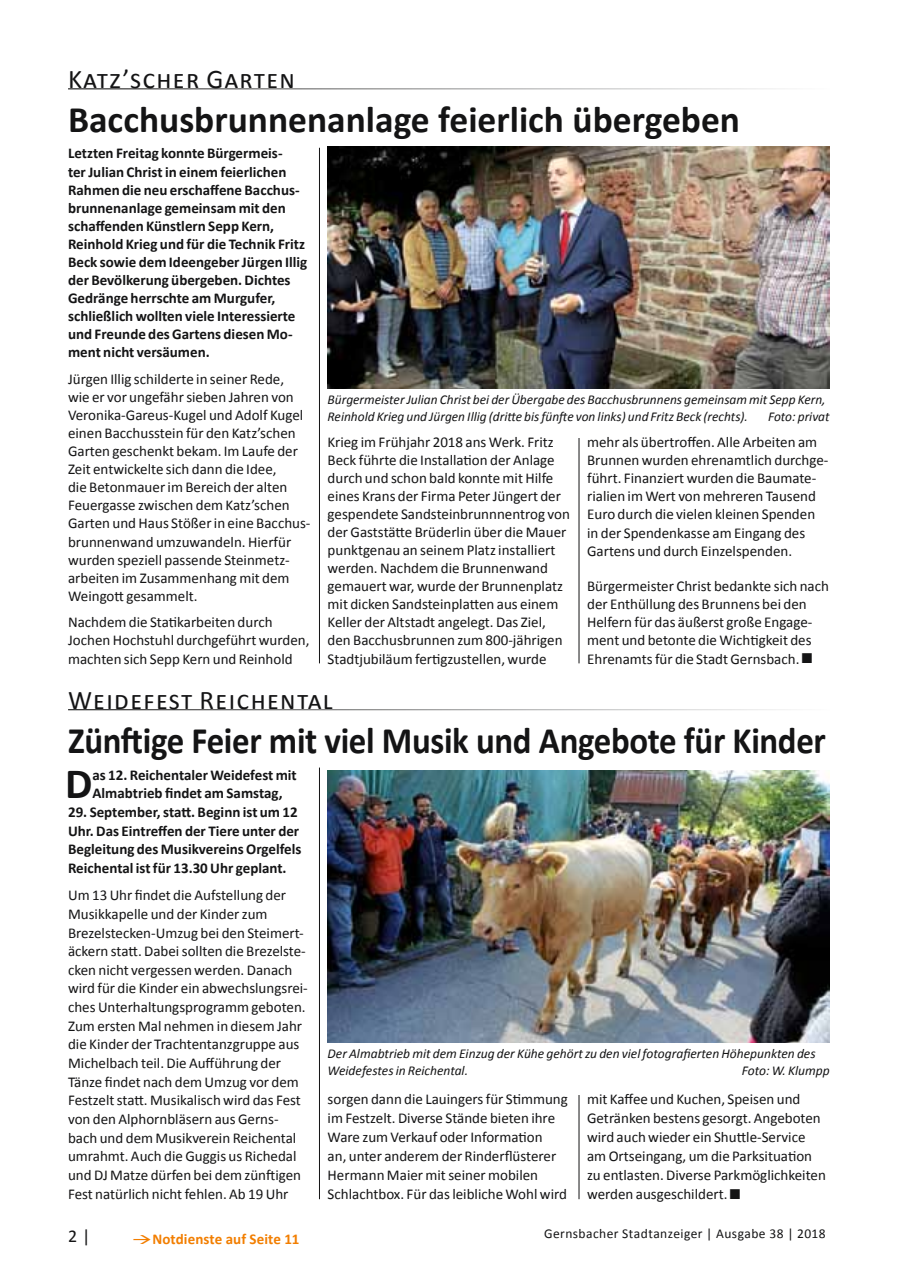
<style>
.page{position:relative;width:902px;height:1280px;background:#fff}
.page>*{position:absolute;margin:0;border:0;box-sizing:border-box;transform-origin:0 0}
.t1{font:700 43.35px "Calibri";color:#141415}
.t2{font:700 37.5px "Calibri";color:#141415;scale:.93 1}
.t3{font:700 37.5px "Calibri";color:#141415}
.t4{font:27px "Calibri";letter-spacing:.05em;color:#141415}
.t5{font:18px "Calibri";color:#141415}
.t6{font:15px/18.1px "Calibri";color:#141415}
.t7{font:700 15px/18px "Calibri";color:#141415}
.t8{font:700 15px "Calibri";letter-spacing:.005em;color:#f27e00}
.t9{font:italic 13.5px/16.5px "Calibri";color:#141415}
.t10{font:13.5px "Calibri";letter-spacing:.03em;color:#141415}
</style>
<div class="page">
<hr style="left:578px;top:438px;width:1px;height:225px;background:#141415">
<hr style="left:319px;top:148px;width:1px;height:515px;background:#141415">
<img style="left:327px;top:146px;width:502px;height:242px">
<img style="left:327px;top:770px;width:502px;height:272px">
<hr style="left:319px;top:767px;width:1px;height:432px;background:#141415">
<hr style="left:578px;top:1095px;width:1px;height:104px;background:#141415">
<h3 class="t4" style="left:68px;top:62px;width:228px">Katz’scher Garten</h3>
<h2 class="t3" style="left:68px;top:95px;width:673px">Bacchusbrunnenanlage feierlich übergeben</h2>
<p class="t7" style="left:68px;top:144px;width:241px">Letzten Freitag konnte Bürgermeis-<br>ter Julian Christ in einem feierlichen Rahmen die neu erschaffene Bacchus&shy;brunnenanlage gemeinsam mit den schaffenden Künstlern Sepp Kern, Reinhold Krieg und für die Technik Fritz Beck sowie dem Ideengeber Jürgen Illig der Bevölkerung übergeben. Dichtes Gedränge herrschte am Murgufer, schließlich wollten viele Interessierte und Freunde des Gartens diesen Mo&shy;ment nicht versäumen.</p>
<p class="t6" style="left:68px;top:370px;width:244px">Jürgen Illig schilderte in seiner Rede,<br>wie er vor ungefähr sieben Jahren von Veronika-Gareus-Kugel und Adolf Kugel einen Bacchusstein für den Katz’schen Garten geschenkt bekam. Im Laufe der Zeit entwickelte sich dann die Idee,<br>die Betonmauer im Bereich der alten Feuergasse zwischen dem Katz’schen Garten und Haus Stößer in eine Bacchus&shy;brunnenwand umzuwandeln. Hierfür wurden speziell passende Steinmetz&shy;arbeiten im Zusammenhang mit dem Weingott gesammelt.</p>
<p class="t6" style="left:68px;top:613px;width:243px">Nachdem die Statikarbeiten durch<br>Jochen Hochstuhl durchgeführt wurden, machten sich Sepp Kern und Reinhold</p>
<p class="t9" style="left:327px;top:391px;width:499px">Bürgermeister Julian Christ bei der Übergabe des Bacchusbrunnens gemeinsam mit Sepp Kern,<br>Reinhold Krieg und Jürgen Illig (dritte bis fünfte von links) und Fritz Beck (rechts).</p>
<p class="t9" style="left:768px;top:408px;width:63px">Foto: privat</p>
<p class="t6" style="left:327px;top:433px;width:244px">Krieg im Frühjahr 2018 ans Werk. Fritz Beck führte die Installation der Anlage durch und schon bald konnte mit Hilfe eines Krans der Firma Peter Jüngert der gespendete Sandsteinbrunnnentrog von der Gaststätte Brüderlin über die Mauer punktgenau an seinem Platz installiert werden. Nachdem die Brunnenwand gemauert war, wurde der Brunnenplatz mit dicken Sandsteinplatten aus einem Keller der Altstadt angelegt. Das Ziel, den Bacchusbrunnen zum 800-jährigen Stadtjubiläum fertigzustellen, wurde</p>
<p class="t6" style="left:587px;top:433px;width:243px">mehr als übertroffen. Alle Arbeiten am Brunnen wurden ehrenamtlich durchge&shy;führt. Finanziert wurden die Baumate&shy;rialien im Wert von mehreren Tausend Euro durch die vielen kleinen Spenden in der Spendenkasse am Eingang des Gartens und durch Einzelspenden.</p>
<p class="t6" style="left:587px;top:577px;width:243px">Bürgermeister Christ bedankte sich nach der Enthüllung des Brunnens bei den Helfern für das äußerst große Engage&shy;ment und betonte die Wichtigkeit des Ehrenamts für die Stadt Gernsbach. ■</p>
<h3 class="t4" style="left:68px;top:683px;width:266px">Weidefest Reichental</h3>
<h2 class="t2" style="left:68px;top:717px;width:816px">Zünftige Feier mit viel Musik und Angebote für Kinder</h2>
<h1 class="t1" style="left:65px;top:756px;width:29px">D</h1>
<p class="t7" style="left:92px;top:766px;width:206px">as 12. Reichentaler Weidefest mit<br>Almabtrieb findet am Samstag,</p>
<p class="t7" style="left:68px;top:803px;width:235px;line-height:18.6px">29. September, statt. Beginn ist um 12<br>Uhr. Das Eintreffen der Tiere unter der Begleitung des Musikvereins Orgelfels Reichental ist für 13.30 Uhr geplant.</p>
<p class="t6" style="left:68px;top:886px;width:241px;line-height:18.6px">Um 13 Uhr findet die Aufstellung der Musikkapelle und der Kinder zum Brezelstecken-Umzug bei den Steimert&shy;äckern statt. Dabei sollten die Brezelste&shy;cken nicht vergessen werden. Danach wird für die Kinder ein abwechslungsrei&shy;ches Unterhaltungsprogramm geboten.<br>Zum ersten Mal nehmen in diesem Jahr die Kinder der Trachtentanzgruppe aus Michelbach teil. Die Aufführung der Tänze findet nach dem Umzug vor dem Festzelt statt. Musikalisch wird das Fest von den Alphornbläsern aus Gerns&shy;bach und dem Musikverein Reichental umrahmt. Auch die Guggis us Richedal und DJ Matze dürfen bei dem zünftigen Fest natürlich nicht fehlen. Ab 19 Uhr</p>
<p class="t9" style="left:327px;top:1045px;width:489px">Der Almabtrieb mit dem Einzug der Kühe gehört zu den viel fotografierten Höhepunkten des<br>Weidefestes in Reichental.</p>
<p class="t9" style="left:741px;top:1061px;width:89px">Foto: W. Klumpp</p>
<p class="t6" style="left:327px;top:1090px;width:242px;line-height:18.9px">sorgen dann die Lauingers für Stimmung im Festzelt. Diverse Stände bieten ihre Ware zum Verkauf oder Information<br>an, unter anderem der Rinderflüsterer Hermann Maier mit seiner mobilen Schlachtbox. Für das leibliche Wohl wird</p>
<p class="t6" style="left:587px;top:1090px;width:240px;line-height:18.9px">mit Kaffee und Kuchen, Speisen und Getränken bestens gesorgt. Angeboten wird auch wieder ein Shuttle-Service am Ortseingang, um die Parksituation zu entlasten. Diverse Parkmöglichkeiten werden ausgeschildert. ■</p>
<p class="t5" style="left:68px;top:1224px;width:24px">2 |</p>
<p class="t10" style="left:544px;top:1225px;width:283px">Gernsbacher Stadtanzeiger | Ausgabe 38 | 2018</p>
<p class="t8" style="left:132px;top:1229px;width:169px">→Notdienste auf Seite 11</p>
</div>
